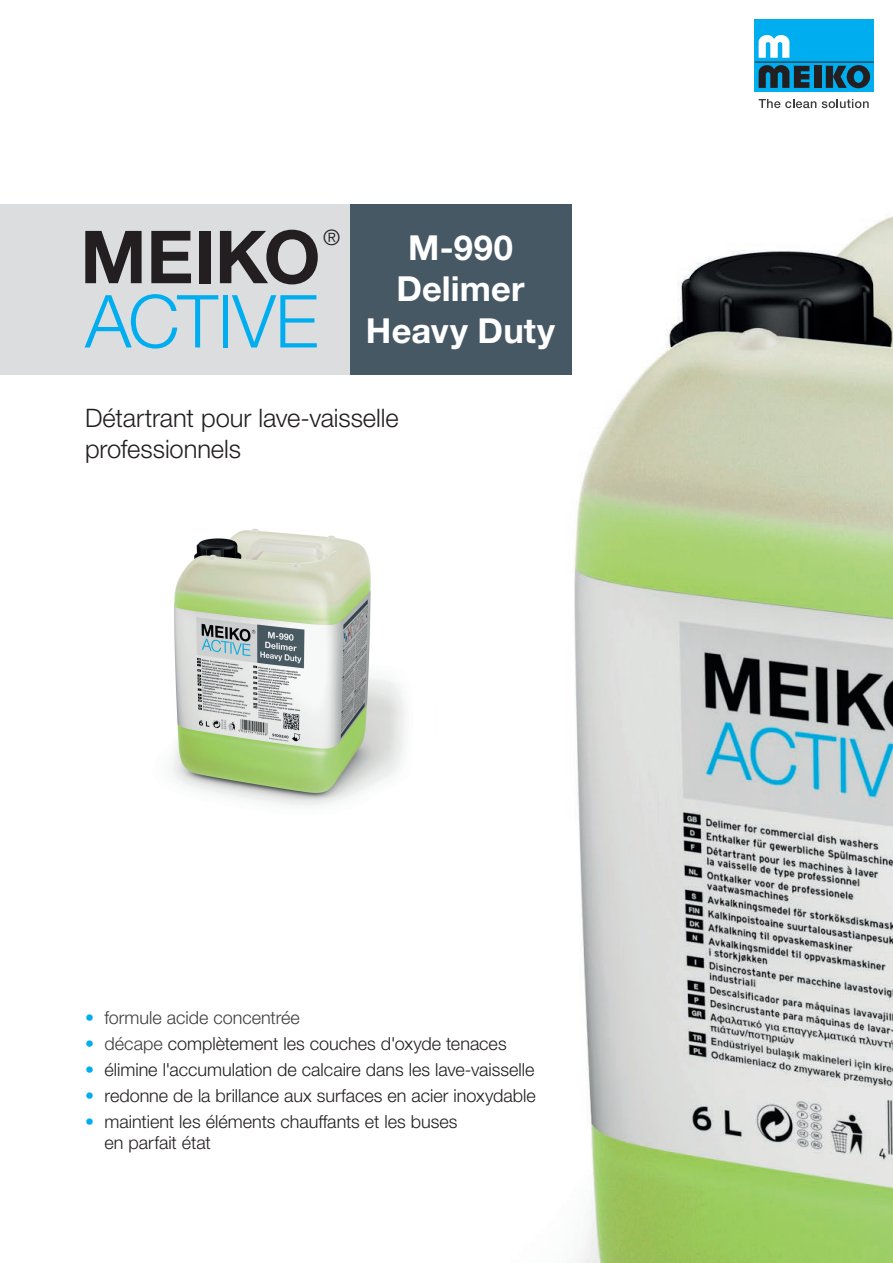
<style>
.page{position:relative;width:893px;height:1263px;background:#fff}
.page>*{position:absolute;margin:0;border:0;box-sizing:border-box;transform-origin:0 0}
.t1{font:300 73.2px "Helvetica Neue LTW1 G";letter-spacing:-.015em;color:#00aeef}
.t2{font:700 73.2px "Helvetica Neue LTW1 G";letter-spacing:-.005em;color:#231f20}
.t3{font:700 34.5px/41.4px "Helvetica Neue LTW1 G";letter-spacing:.005em;color:#fff;text-align:center}
.t4{font:300 25.5px/30.6px "Helvetica Neue LTW1 G";letter-spacing:-.005em;color:#231f20}
.t5{font:300 21.3px "Helvetica Neue LTW1 G";color:#231f20}
.t6{font:300 18px/21.6px "Helvetica Neue LTW1 G";color:#231f20}
.t7{font:300 18px "Helvetica Neue LTW1 G";color:#3e3e3f}
.s1{color:#00aeef}
.s2{color:#3e3e3f}
</style>
<div class="page">
<img style="left:249px;top:24px;width:644px;height:1239px">
<img style="left:171px;top:490px;width:266px;height:332px">
<div style="left:755px;top:19px;width:119px;height:73px;background:#00aeef"></div>
<div style="left:814px;top:66px;width:7px;height:22px;background:#231f20"></div>
<svg style="left:826px;top:65px;width:44px;height:23px"></svg>
<hr style="left:755px;top:62px;width:119px;height:1px;background:#231f20">
<svg style="left:759px;top:35px;width:30px;height:23px"></svg>
<svg style="left:759px;top:65px;width:50px;height:23px"></svg>
<svg style="left:759px;top:99px;width:57px;height:9px"></svg>
<svg style="left:822px;top:99px;width:47px;height:9px"></svg>
<div style="left:0;top:204px;width:350px;height:170px;background:#dcdddf"></div>
<div style="left:350px;top:204px;width:221px;height:170px;background:#475865"></div>
<p class="t5" style="left:323px;top:224px;width:19px">®</p>
<h1 class="t2" style="left:80px;top:212px;width:242px">MEIKO</h1>
<h1 class="t1" style="left:85px;top:277px;width:235px">ACTIVE</h1>
<h2 class="t3" style="left:366px;top:227px;width:191px">M-990<br>Delimer<br>Heavy Duty</h2>
<h3 class="t4" style="left:85px;top:403px;width:315px">Détartrant pour lave-vaisselle professionnels</h3>
<p class="t7" style="left:85px;top:1007px;width:216px"><span class="s1">•</span> formule acide concentrée</p>
<p class="t6" style="left:85px;top:1033px;width:423px"><span class="s1">•</span> <span class="s2">décape</span> complètement les couches d'oxyde tenaces</p>
<p class="t6" style="left:85px;top:1059px;width:451px"><span class="s1">•</span> élimine l'accumulation de calcaire dans les lave-vaisselle</p>
<p class="t6" style="left:85px;top:1085px;width:452px"><span class="s1">•</span> redonne de la brillance aux surfaces en acier inoxydable</p>
<p class="t6" style="left:105px;top:1110px;width:354px;text-indent:-19px"><span class="s1">•</span> maintient les éléments chauffants et les buses en parfait état</p>
</div>
